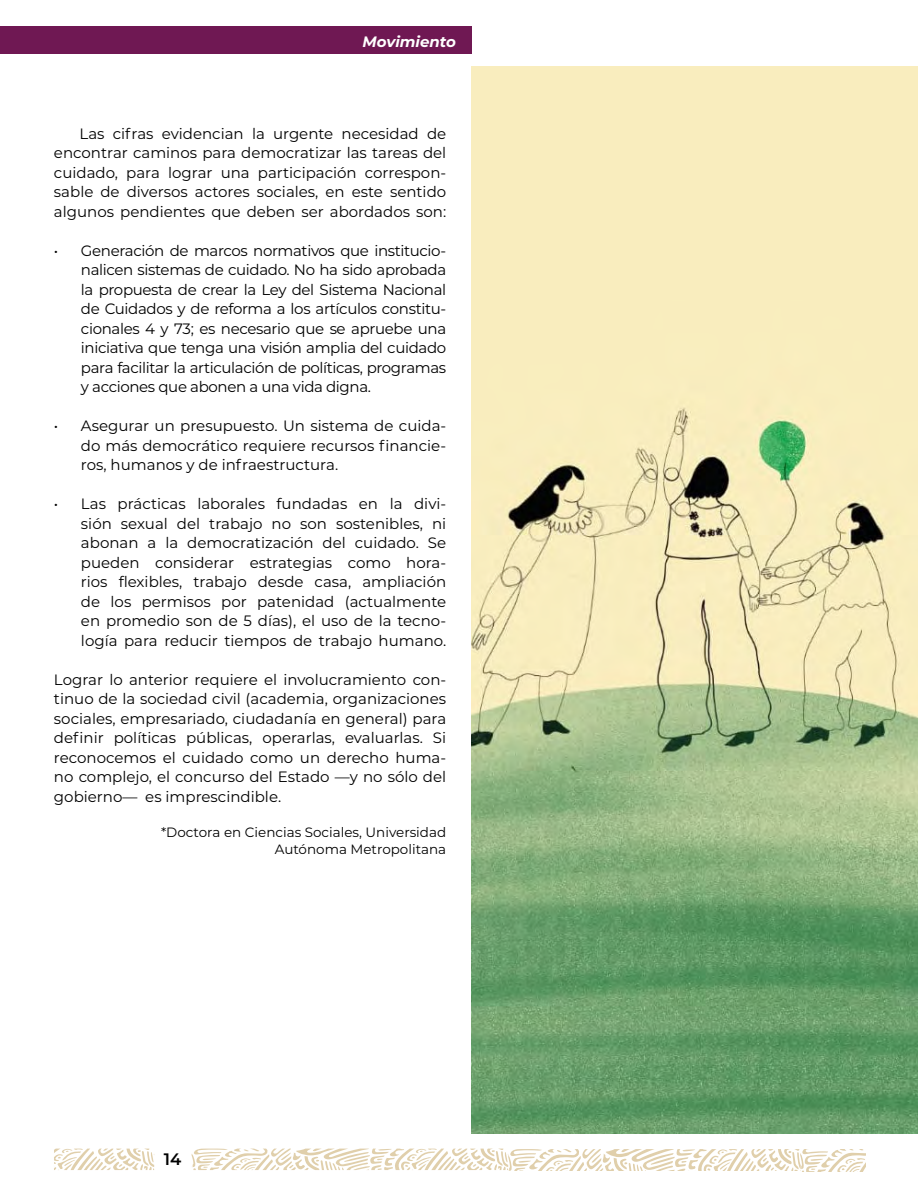
<style>
.page{position:relative;width:918px;height:1188px;background:#fff}
.page>*{position:absolute;margin:0;border:0;box-sizing:border-box;transform-origin:0 0}
.t1{font:600 16.5px "Montserrat";color:#000}
.t2{font:15px/19.5px "Montserrat";color:#000;text-align:justify}
.t3{font:italic 700 15px "Montserrat";color:#fff}
.t4{font:13.5px/16.2px "Montserrat";color:#000;text-align:right}
</style>
<div class="page">
<div style="left:0;top:27px;width:472px;height:27px;background:#6f1853"></div>
<img style="left:472px;top:66px;width:446px;height:1068px">
<svg style="left:54px;top:1149px;width:100px;height:21px"></svg>
<svg style="left:192px;top:1149px;width:673px;height:22px"></svg>
<p class="t3" style="left:363px;top:31px;width:95px">Movimiento</p>
<p class="t2" style="left:54px;top:123px;width:394px;text-indent:26px">Las cifras evidencian la urgente necesidad de encontrar caminos para democratizar las tareas del cuidado, para lograr una participación correspon&shy;sable de diversos actores sociales, en este sentido algunos pendientes que deben ser abordados son:</p>
<p class="t2" style="left:81px;top:240px;width:367px;text-indent:-27px">• Generación de marcos normativos que institucio&shy;nalicen sistemas de cuidado. No ha sido aprobada la propuesta de crear la Ley del Sistema Nacional de Cuidados y de reforma a los artículos constitu&shy;cionales 4 y 73; es necesario que se apruebe una iniciativa que tenga una visión amplia del cuidado para facilitar la articulación de políticas, programas y acciones que abonen a una vida digna.</p>
<p class="t2" style="left:81px;top:416px;width:367px;text-indent:-27px">• Asegurar un presupuesto. Un sistema de cuida&shy;do más democrático requiere recursos financie&shy;ros, humanos y de infraestructura.</p>
<p class="t2" style="left:81px;top:494px;width:367px;text-indent:-27px">• Las prácticas laborales fundadas en la divi&shy;sión sexual del trabajo no son sostenibles, ni abonan a la democratización del cuidado. Se pueden considerar estrategias como hora&shy;rios flexibles, trabajo desde casa, ampliación de los permisos por patenidad (actualmente en promedio son de 5 días), el uso de la tecno&shy;logía para reducir tiempos de trabajo humano.</p>
<p class="t2" style="left:54px;top:669px;width:394px">Lograr lo anterior requiere el involucramiento con&shy;tinuo de la sociedad civil (academia, organizaciones sociales, empresariado, ciudadanía en general) para definir políticas públicas, operarlas, evaluarlas. Si reconocemos el cuidado como un derecho huma&shy;no complejo, el concurso del Estado ―y no sólo del gobierno― es imprescindible.</p>
<p class="t4" style="left:161px;top:824px;width:287px">*Doctora en Ciencias Sociales, Universidad<br>Autónoma Metropolitana</p>
<p class="t1" style="left:164px;top:1147px;width:19px">14</p>
</div>
